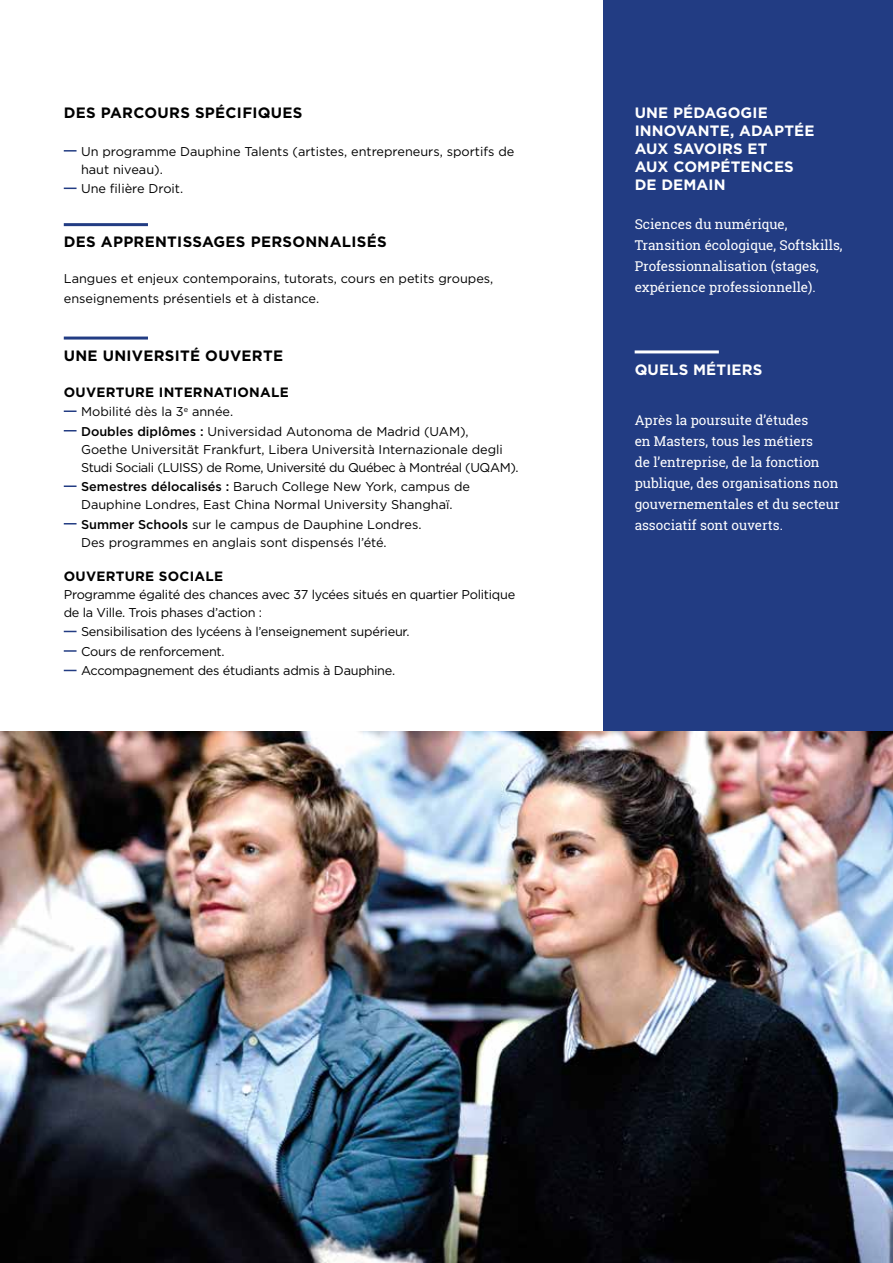
<style>
.page{position:relative;width:893px;height:1263px;background:#fff}
.page>*{position:absolute;margin:0;border:0;box-sizing:border-box;transform-origin:0 0}
.t1{font:700 15px/18px "Gotham";letter-spacing:.01em;color:#fff}
.t2{font:700 15px "Gotham";letter-spacing:.02em;color:#000}
.t3{font:13.5px/21px "Roboto Slab";color:#fff}
.t4{font:700 13.5px "Gotham";letter-spacing:.02em;color:#000}
.t5{font:12.75px/18px "Gotham";color:#000}
.t6{font:12.75px/19.5px "Gotham";letter-spacing:-.02em;color:#000}
.s1{font-weight:500}
</style>
<div class="page">
<svg style="left:64px;top:150px;width:13px;height:2px"></svg>
<svg style="left:64px;top:188px;width:13px;height:1px"></svg>
<hr style="left:64px;top:223px;width:84px;height:3px;background:#223c83">
<hr style="left:64px;top:337px;width:84px;height:3px;background:#223c83">
<svg style="left:64px;top:410px;width:13px;height:2px"></svg>
<svg style="left:64px;top:430px;width:13px;height:1px"></svg>
<svg style="left:64px;top:485px;width:13px;height:2px"></svg>
<svg style="left:64px;top:523px;width:13px;height:1px"></svg>
<svg style="left:64px;top:631px;width:13px;height:1px"></svg>
<svg style="left:64px;top:650px;width:13px;height:2px"></svg>
<svg style="left:64px;top:670px;width:13px;height:1px"></svg>
<div style="left:604px;top:0;width:289px;height:1263px;background:#223c83"></div>
<img style="left:0;top:731px;width:893px;height:532px">
<hr style="left:635px;top:350px;width:84px;height:3px;background:#fff">
<p class="t2" style="left:64px;top:103px;width:240px">DES PARCOURS SPÉCIFIQUES</p>
<p class="t5" style="left:81px;top:142px;width:435px">Un programme Dauphine Talents (artistes, entrepreneurs, sportifs de haut niveau).</p>
<p class="t5" style="left:81px;top:180px;width:104px">Une filière Droit.</p>
<p class="t2" style="left:64px;top:232px;width:324px">DES APPRENTISSAGES PERSONNALISÉS</p>
<p class="t5" style="left:64px;top:269px;width:431px;line-height:19.8px">Langues et enjeux contemporains, tutorats, cours en petits groupes, enseignements présentiels et à distance.</p>
<p class="t2" style="left:64px;top:345px;width:221px">UNE UNIVERSITÉ OUVERTE</p>
<p class="t4" style="left:64px;top:383px;width:226px">OUVERTURE INTERNATIONALE</p>
<p class="t5" style="left:81px;top:402px;width:389px;line-height:19.5px">Mobilité dès la 3<sup>e</sup> année.<br><span class="s1">Doubles diplômes :</span> Universidad Autonoma de Madrid (UAM),</p>
<p class="t5" style="left:81px;top:440px;width:439px">Goethe Universität Frankfurt, Libera Università Internazionale degli<br>Studi Sociali (LUISS) de Rome, Université du Québec à Montréal (UQAM).</p>
<p class="t5" style="left:81px;top:477px;width:390px"><span class="s1">Semestres délocalisés :</span> Baruch College New York, campus de<br>Dauphine Londres, East China Normal University Shanghaï.</p>
<p class="t5" style="left:81px;top:515px;width:342px"><span class="s1">Summer Schools</span> sur le campus de Dauphine Londres.<br>Des programmes en anglais sont dispensés l’été.</p>
<p class="t4" style="left:64px;top:567px;width:161px">OUVERTURE SOCIALE</p>
<p class="t6" style="left:64px;top:585px;width:453px;line-height:18px">Programme égalité des chances avec 37 lycées situés en quartier Politique de la Ville. Trois phases d’action :</p>
<p class="t6" style="left:81px;top:622px;width:330px">Sensibilisation des lycéens à l’enseignement supérieur.<br>Cours de renforcement.<br>Accompagnement des étudiants admis à Dauphine.</p>
<p class="t1" style="left:635px;top:104px;width:181px">UNE PÉDAGOGIE<br>INNOVANTE, ADAPTÉE<br>AUX SAVOIRS ET<br>AUX COMPÉTENCES<br>DE DEMAIN</p>
<p class="t3" style="left:635px;top:214px;width:209px">Sciences du numérique,<br>Transition écologique, Softskills,<br>Professionnalisation (stages, expérience professionnelle).</p>
<p class="t1" style="left:635px;top:360px;width:129px">QUELS MÉTIERS</p>
<p class="t3" style="left:635px;top:410px;width:207px">Après la poursuite d’études<br>en Masters, tous les métiers<br>de l’entreprise, de la fonction publique, des organisations non gouvernementales et du secteur associatif sont ouverts.</p>
</div>
